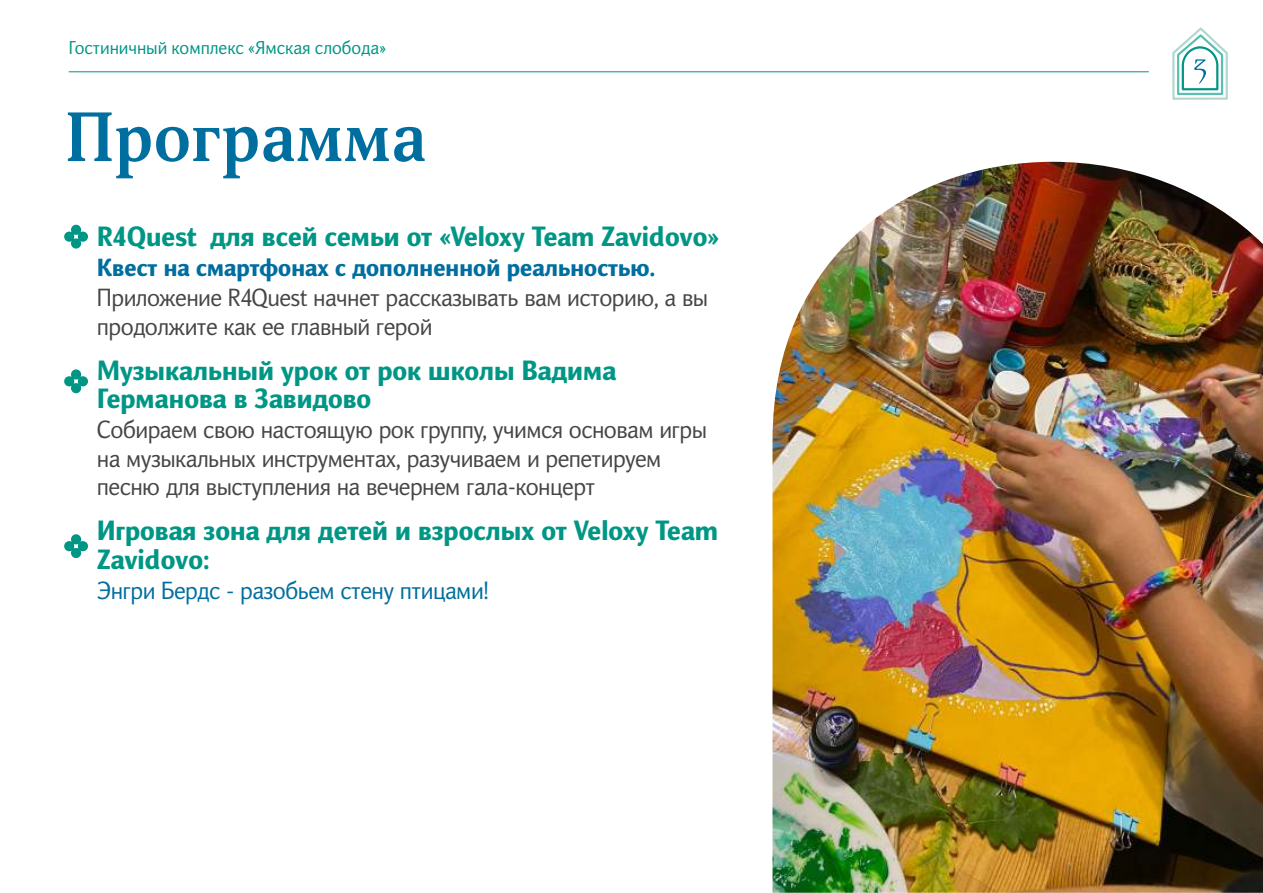
<style>
.page{position:relative;width:1263px;height:893px;background:#fff}
.page>*{position:absolute;margin:0;border:0;box-sizing:border-box;transform-origin:0 0}
.t1{font:700 67.5px "Orbi";letter-spacing:.005em;color:#006e9f}
.t2{font:900 27px/28.5px "Orbi Sans";letter-spacing:-.02em;color:#009685}
.t3{font:24px/28.5px "Orbi Sans";letter-spacing:-.02em;color:#464646}
.t4{font:900 24px "Orbi Sans";letter-spacing:-.02em;color:#006e9f}
.t5{font:24px "Orbi Sans";letter-spacing:-.02em;color:#006e9f}
.t6{font:18px "Orbi Sans";color:#009685}
</style>
<div class="page">
<hr style="left:69px;top:71px;width:1080px;height:1px;background:#009685">
<svg style="left:1172px;top:27px;width:56px;height:73px"></svg>
<svg style="left:64px;top:225px;width:24px;height:24px"></svg>
<svg style="left:64px;top:534px;width:24px;height:24px"></svg>
<img style="left:772px;top:162px;width:491px;height:731px">
<svg style="left:64px;top:369px;width:24px;height:24px"></svg>
<p class="t6" style="left:69px;top:40px;width:319px">Гостиничный комплекс «Ямская слобода»</p>
<h1 class="t1" style="left:66px;top:111px;width:362px">Программа</h1>
<p class="t2" style="left:97px;top:225px;width:624px">R4Quest для всей семьи от «Veloxy Team Zavidovo»</p>
<p class="t4" style="left:97px;top:258px;width:560px">Квест на смартфонах с дополненной реальностью.</p>
<p class="t3" style="left:97px;top:285px;width:613px">Приложение R4Quest начнет рассказывать вам историю, а вы продолжите как ее главный герой</p>
<p class="t2" style="left:97px;top:358px;width:521px">Музыкальный урок от рок школы Вадима<br>Германова в Завидово</p>
<p class="t3" style="left:97px;top:418px;width:611px">Собираем свою настоящую рок группу, учимся основам игры на музыкальных инструментах, разучиваем и репетируем песню для выступления на вечернем гала-концерт</p>
<p class="t2" style="left:97px;top:519px;width:623px">Игровая зона для детей и взрослых от Veloxy Team<br>Zavidovo:</p>
<p class="t5" style="left:97px;top:581px;width:394px">Энгри Бердс - разобьем стену птицами!</p>
</div>
